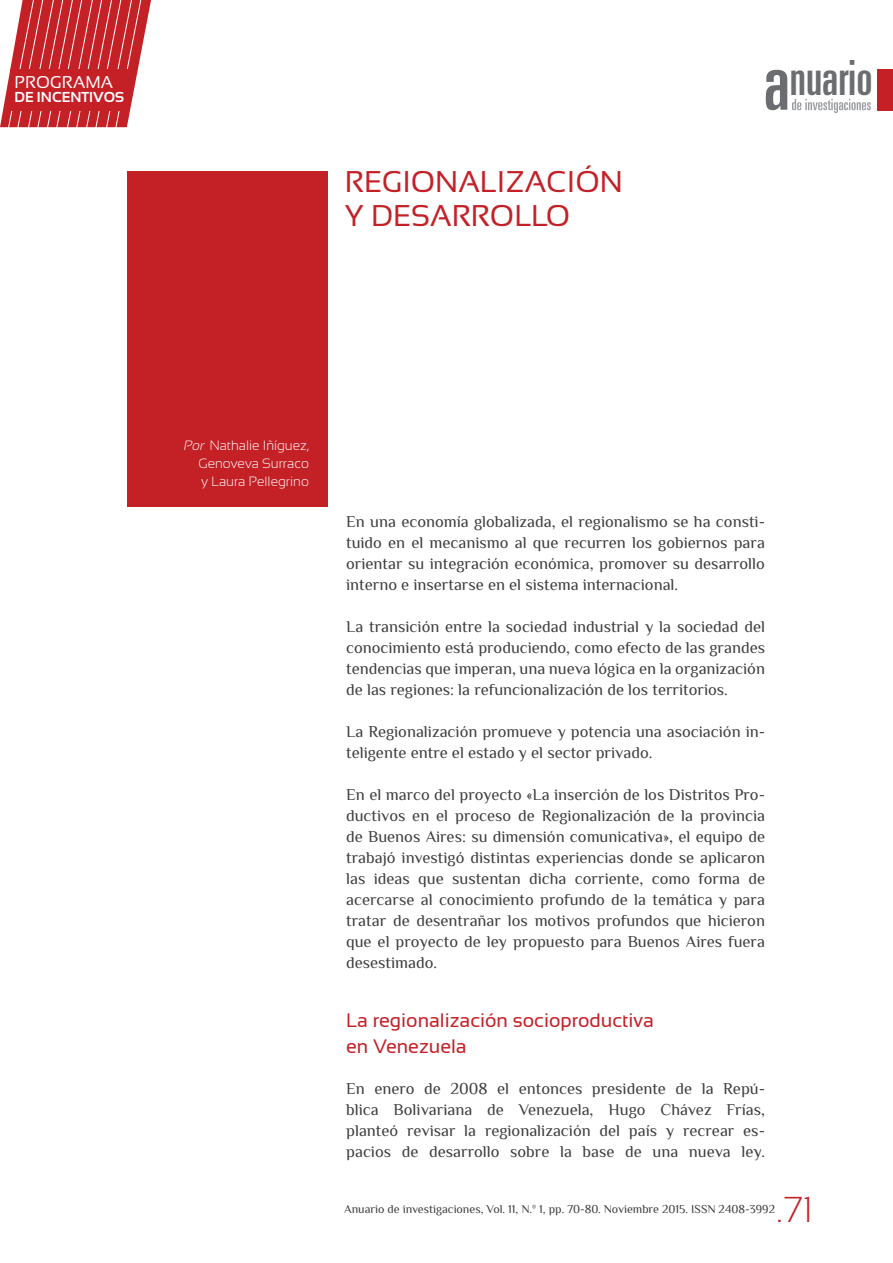
<style>
.page{position:relative;width:893px;height:1263px;background:#fff}
.page>*{position:absolute;margin:0;border:0;box-sizing:border-box;transform-origin:0 0}
.t1{font:ultra-condensed 78.6px "Univers LT Std";color:#6c6d70}
.t2{font:ultra-condensed 48.45px "Univers LT Std";color:#6c6d70}
.t3{font:300 36px "Sansation";color:#c42127}
.titulo_0{font:30px "Sansation";color:#c42127}
.titulo1{font:19.5px/25.5px "Sansation";color:#c42127}
.t4{font:17.1px "Sansation";letter-spacing:.01em;color:#fff}
.txt_principal{font:16.5px/21px "Philosopher 2";color:#3e3e3f;text-align:justify}
.t5{font:700 14.4px "Sansation";color:#fff}
.autores_articulo{font:300 13.5px "Sansation";color:#fff}
.membrete_ficha{font:12px "Philosopher 2";color:#3e3e3f}
.s1{font-style:italic}
</style>
<div class="page">
<svg style="left:0;top:0;width:151px;height:128px"></svg>
<div style="left:127px;top:171px;width:201px;height:335px;background:#c42127"></div>
<div style="left:878px;top:69px;width:15px;height:41px;background:#c42026"></div>
<div style="left:11px;top:69px;width:117px;height:41px;background:#c42026"></div>
<svg style="left:792px;top:99px;width:79px;height:14px"></svg>
<p class="t4" style="left:15px;top:73px;width:100px">PROGRAMA</p>
<p class="t5" style="left:15px;top:89px;width:111px">DE INCENTIVOS</p>
<p class="titulo_0" style="left:345px;top:165px;width:279px">REGIONALIZACIÓN</p>
<p class="titulo_0" style="left:345px;top:199px;width:227px">Y DESARROLLO</p>
<h2 class="t2" style="left:790px;top:50px;width:84px">nuario</h2>
<h1 class="t1" style="left:764px;top:37px;width:28px">a</h1>
<p class="autores_articulo" style="left:184px;top:437px;width:126px"><span class="s1">Por</span> Nathalie Iñíguez,</p>
<p class="autores_articulo" style="left:198px;top:455px;width:112px">Genoveva Surraco</p>
<p class="autores_articulo" style="left:201px;top:473px;width:109px">y Laura Pellegrino</p>
<p class="txt_principal" style="left:346px;top:511px;width:420px">En una economía globalizada, el regionalismo se ha consti&shy;tuido en el mecanismo al que recurren los gobiernos para orientar su integración económica, promover su desarrollo interno e insertarse en el sistema internacional.</p>
<p class="txt_principal" style="left:346px;top:616px;width:420px">La transición entre la sociedad industrial y la sociedad del conocimiento está produciendo, como efecto de las grandes tendencias que imperan, una nueva lógica en la organización de las regiones: la refuncionalización de los territorios.</p>
<p class="txt_principal" style="left:346px;top:721px;width:420px">La Regionalización promueve y potencia una asociación in&shy;teligente entre el estado y el sector privado.</p>
<p class="txt_principal" style="left:346px;top:784px;width:420px">En el marco del proyecto «La inserción de los Distritos Pro&shy;ductivos en el proceso de Regionalización de la provincia de Buenos Aires: su dimensión comunicativa», el equipo de trabajó investigó distintas experiencias donde se aplicaron las ideas que sustentan dicha corriente, como forma de acercarse al conocimiento profundo de la temática y para tratar de desentrañar los motivos profundos que hicieron que el proyecto de ley propuesto para Buenos Aires fuera desestimado.</p>
<p class="titulo1" style="left:346px;top:1008px;width:309px">La regionalización socioproductiva en Venezuela</p>
<p class="txt_principal" style="left:346px;top:1078px;width:420px">En enero de 2008 el entonces presidente de la Repú&shy;blica Bolivariana de Venezuela, Hugo Chávez Frías, planteó revisar la regionalización del país y recrear es&shy;pacios de desarrollo sobre la base de una nueva ley.</p>
<p class="membrete_ficha" style="left:344px;top:1203px;width:432px">Anuario de investigaciones, Vol. 11, N.º 1, pp. 70-80. Noviembre 2015. ISSN 2408-3992</p>
<p class="t3" style="left:776px;top:1189px;width:38px">.71</p>
</div>
